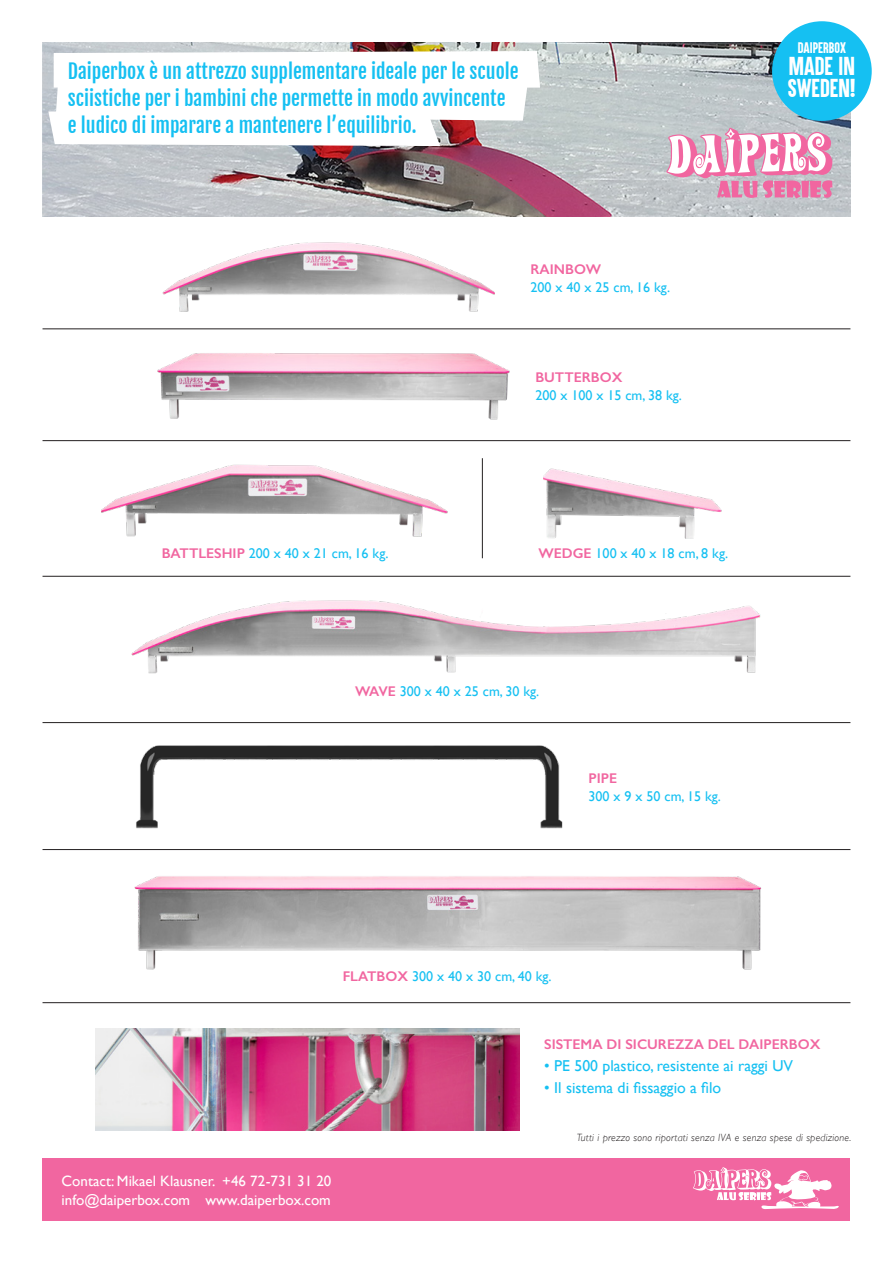
<style>
.page{position:relative;width:893px;height:1263px;background:#fff}
.page>*{position:absolute;margin:0;border:0;box-sizing:border-box;transform-origin:0 0}
.t1{font:21.45px "Aku&Kamu";color:#fff}
.t2{font:19.65px/27px "Fjalla One";color:#15c0f2}
.t3{font:15.75px "Gill Sans";color:#15c0f2}
.t4{font:15px "Gill Sans";color:#fff}
.t5{font:14.1px "Gill Sans";color:#15c0f2}
.t6{font:600 14.1px "Gill Sans";color:#f166a0}
.t7{font:12.6px "Aku&Kamu";color:#fff}
.t8{font:italic 300 10.5px "Gill Sans";letter-spacing:.02em;color:#231f20}
.s1{font-weight:600;color:#f166a0}
</style>
<div class="page">
<div style="left:43px;top:1158px;width:807px;height:62px;background:#f166a0"></div>
<svg style="left:693px;top:1167px;width:146px;height:42px"></svg>
<hr style="left:43px;top:329px;width:807px;height:1px;background:#231f20">
<hr style="left:482px;top:458px;width:1px;height:100px;background:#231f20">
<hr style="left:43px;top:440px;width:807px;height:1px;background:#231f20">
<hr style="left:43px;top:576px;width:807px;height:1px;background:#231f20">
<hr style="left:43px;top:722px;width:807px;height:1px;background:#231f20">
<hr style="left:43px;top:849px;width:807px;height:1px;background:#231f20">
<hr style="left:43px;top:1002px;width:807px;height:1px;background:#231f20">
<img style="left:163px;top:242px;width:331px;height:70px">
<img style="left:158px;top:353px;width:351px;height:66px">
<img style="left:543px;top:469px;width:178px;height:69px">
<img style="left:101px;top:465px;width:346px;height:72px">
<img style="left:131px;top:600px;width:630px;height:73px">
<img style="left:136px;top:745px;width:426px;height:84px">
<img style="left:96px;top:1028px;width:424px;height:102px">
<img style="left:43px;top:43px;width:807px;height:174px">
<svg style="left:666px;top:128px;width:166px;height:70px"></svg>
<svg style="left:48px;top:51px;width:492px;height:95px"></svg>
<div style="left:772px;top:21px;width:100px;height:100px;background:#15c0f2;border-radius:50%"></div>
<img style="left:134px;top:876px;width:627px;height:94px">
<p class="t7" style="left:798px;top:40px;width:50px">DAIPERBOX</p>
<p class="t2" style="left:68px;top:58px;width:452px">Daiperbox è un attrezzo supplementare ideale per le scuole sciistiche per i bambini che permette in modo avvincente e ludico di imparare a mantenere l’equilibrio.</p>
<p class="t1" style="left:789px;top:52px;width:68px">MADE IN</p>
<p class="t1" style="left:788px;top:74px;width:70px">SWEDEN!</p>
<p class="t6" style="left:530px;top:261px;width:72px">RAINBOW</p>
<p class="t5" style="left:530px;top:279px;width:141px">200 x 40 x 25 cm, 16 kg.</p>
<p class="t5" style="left:162px;top:545px;width:228px"><span class="s1">BATTLESHIP</span> 200 x 40 x 21 cm, 16 kg.</p>
<p class="t6" style="left:535px;top:369px;width:89px">BUTTERBOX</p>
<p class="t5" style="left:535px;top:387px;width:148px">200 x 100 x 15 cm, 38 kg.</p>
<p class="t5" style="left:539px;top:545px;width:191px"><span class="s1">WEDGE</span> 100 x 40 x 18 cm, 8 kg.</p>
<p class="t5" style="left:355px;top:683px;width:186px"><span class="s1">WAVE</span> 300 x 40 x 25 cm, 30 kg.</p>
<p class="t6" style="left:588px;top:770px;width:30px">PIPE</p>
<p class="t5" style="left:588px;top:788px;width:134px">300 x 9 x 50 cm, 15 kg.</p>
<p class="t5" style="left:343px;top:968px;width:210px"><span class="s1">FLATBOX</span> 300 x 40 x 30 cm, 40 kg.</p>
<p class="t6" style="left:544px;top:1036px;width:278px">SISTEMA DI SICUREZZA DEL DAIPERBOX</p>
<p class="t3" style="left:544px;top:1057px;width:250px">• PE 500 plastico, resistente ai raggi UV</p>
<p class="t3" style="left:544px;top:1078px;width:179px">• Il sistema di fissaggio a filo</p>
<p class="t4" style="left:62px;top:1172px;width:271px">Contact: Mikael Klausner. +46 72-731 31 20</p>
<p class="t4" style="left:62px;top:1191px;width:271px">info@daiperbox.com www.daiperbox.com</p>
<p class="t8" style="left:577px;top:1131px;width:276px">Tutti i prezzo sono riportati senza IVA e senza spese di spedizione.</p>
</div>
